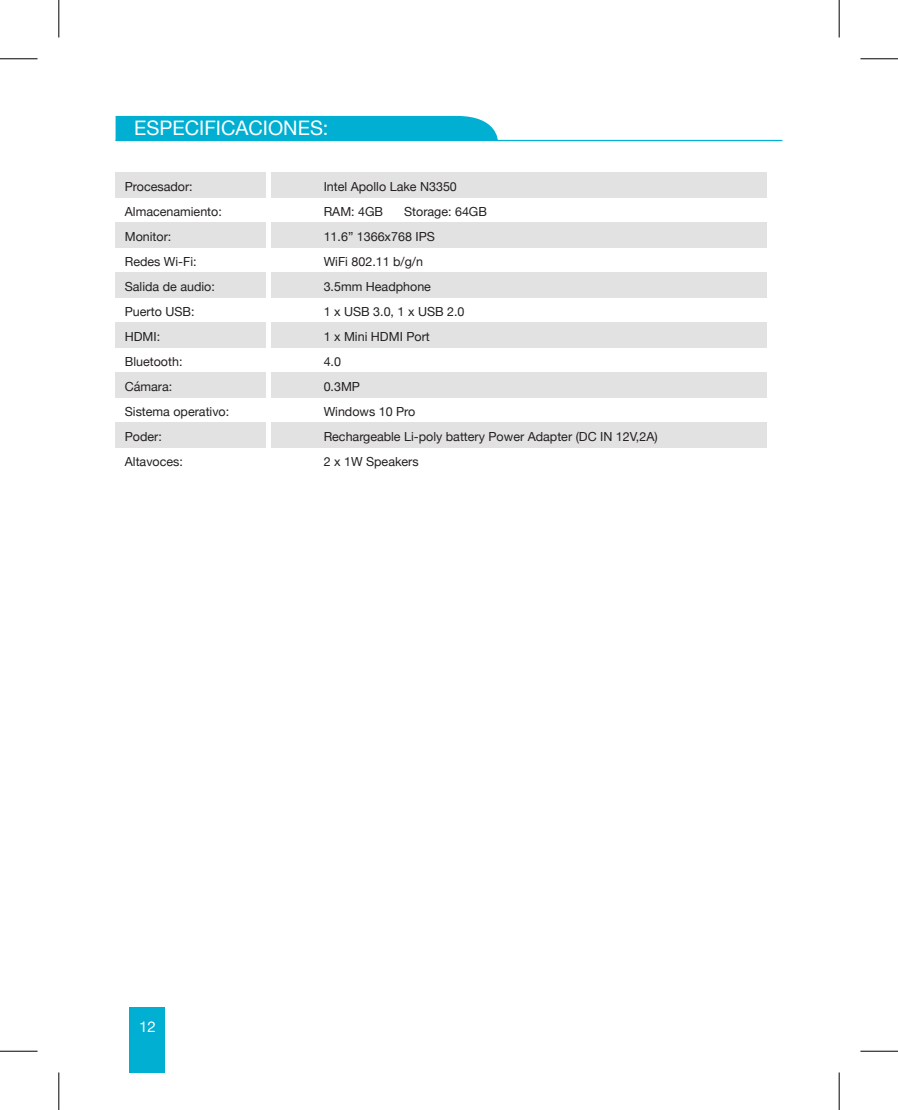
<style>
.page{position:relative;width:898px;height:1110px;background:#fff}
.page>*{position:absolute;margin:0;border:0;box-sizing:border-box;transform-origin:0 0}
.t1{font:20px "Helvetica Neue";color:#fff}
.t2{font:15px "Helvetica Neue";color:#fff}
.t3{font:12.5px "Helvetica Neue";color:#231f20}
</style>
<div class="page">
<div style="left:130px;top:1007px;width:35px;height:65px;background:#00afd2"></div>
<div style="left:115px;top:223px;width:651px;height:25px;background:#e2e2e2"></div>
<div style="left:115px;top:173px;width:651px;height:25px;background:#e2e2e2"></div>
<div style="left:115px;top:273px;width:651px;height:25px;background:#e2e2e2"></div>
<div style="left:115px;top:323px;width:651px;height:25px;background:#e2e2e2"></div>
<div style="left:115px;top:373px;width:651px;height:25px;background:#e2e2e2"></div>
<div style="left:115px;top:422px;width:651px;height:25px;background:#e2e2e2"></div>
<div style="left:266px;top:165px;width:5px;height:450px;background:#fff"></div>
<div style="left:115px;top:116px;width:382px;height:24px;background:#00afd2"></div>
<hr style="left:115px;top:140px;width:667px;height:1px;background:#00afd2">
<hr style="left:0;top:58px;width:38px;height:1px;background:#000">
<hr style="left:860px;top:58px;width:37px;height:1px;background:#000">
<hr style="left:0;top:1050px;width:38px;height:1px;background:#000">
<hr style="left:860px;top:1050px;width:37px;height:1px;background:#000">
<hr style="left:58px;top:0;width:1px;height:37px;background:#000">
<hr style="left:58px;top:1072px;width:1px;height:38px;background:#000">
<hr style="left:838px;top:0;width:1px;height:37px;background:#000">
<hr style="left:838px;top:1072px;width:1px;height:38px;background:#000">
<p class="t1" style="left:134px;top:113px;width:196px">ESPECIFICACIONES:</p>
<p class="t3" style="left:125px;top:177px;width:69px">Procesador:</p>
<p class="t3" style="left:125px;top:202px;width:99px">Almacenamiento:</p>
<p class="t3" style="left:125px;top:227px;width:48px">Monitor:</p>
<p class="t3" style="left:125px;top:252px;width:73px">Redes Wi-Fi:</p>
<p class="t3" style="left:125px;top:277px;width:92px">Salida de audio:</p>
<p class="t3" style="left:125px;top:302px;width:71px">Puerto USB:</p>
<p class="t3" style="left:125px;top:327px;width:37px">HDMI:</p>
<p class="t3" style="left:125px;top:352px;width:59px">Bluetooth:</p>
<p class="t3" style="left:125px;top:377px;width:49px">Cámara:</p>
<p class="t3" style="left:125px;top:402px;width:106px">Sistema operativo:</p>
<p class="t3" style="left:125px;top:427px;width:39px">Poder:</p>
<p class="t3" style="left:125px;top:452px;width:60px">Altavoces:</p>
<p class="t3" style="left:323px;top:177px;width:135px">Intel Apollo Lake N3350</p>
<p class="t3" style="left:323px;top:202px;width:61px">RAM: 4GB</p>
<p class="t3" style="left:404px;top:202px;width:84px">Storage: 64GB</p>
<p class="t3" style="left:323px;top:227px;width:113px">11.6” 1366x768 IPS</p>
<p class="t3" style="left:323px;top:252px;width:101px">WiFi 802.11 b/g/n</p>
<p class="t3" style="left:323px;top:277px;width:109px">3.5mm Headphone</p>
<p class="t3" style="left:323px;top:302px;width:142px">1 x USB 3.0, 1 x USB 2.0</p>
<p class="t3" style="left:323px;top:327px;width:108px">1 x Mini HDMI Port</p>
<p class="t3" style="left:323px;top:352px;width:19px">4.0</p>
<p class="t3" style="left:323px;top:377px;width:38px">0.3MP</p>
<p class="t3" style="left:323px;top:402px;width:93px">Windows 10 Pro</p>
<p class="t3" style="left:323px;top:427px;width:335px">Rechargeable Li-poly battery Power Adapter (DC IN 12V,2A)</p>
<p class="t3" style="left:323px;top:452px;width:96px">2 x 1W Speakers</p>
<p class="t2" style="left:139px;top:1015px;width:18px">12</p>
</div>
